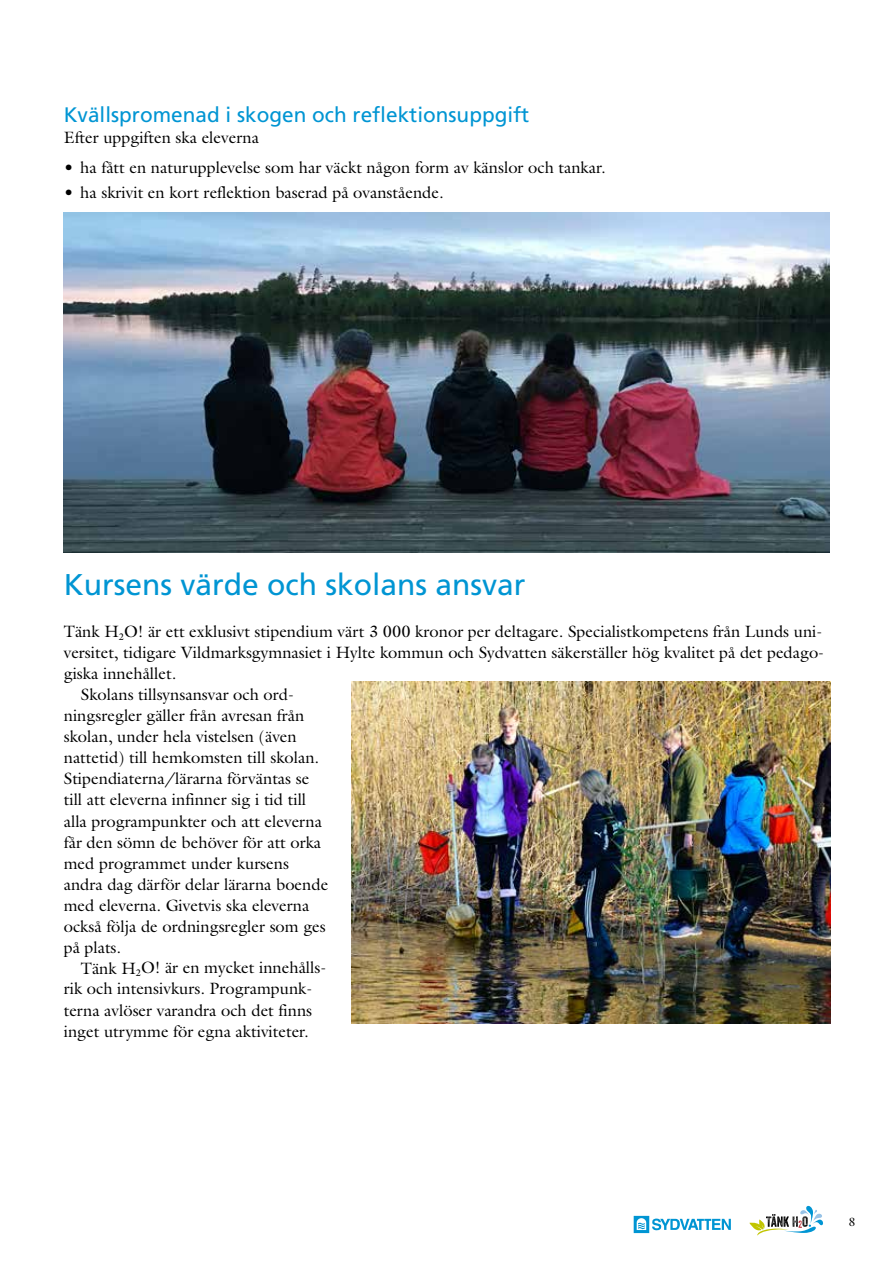
<style>
.page{position:relative;width:893px;height:1263px;background:#fff}
.page>*{position:absolute;margin:0;border:0;box-sizing:border-box;transform-origin:0 0}
.t1{font:30px "Frutiger LT Std";color:#0095d3}
.t2{font:21px "Frutiger LT Std";color:#0095d3}
.t3{font:16.5px "Galliard";color:#000}
.t4{font:12px "Galliard";color:#000}
</style>
<div class="page">
<svg style="left:749px;top:1205px;width:74px;height:31px"></svg>
<svg style="left:634px;top:1216px;width:15px;height:17px"></svg>
<svg style="left:652px;top:1218px;width:79px;height:12px"></svg>
<svg style="left:637px;top:1218px;width:9px;height:12px"></svg>
<img style="left:64px;top:213px;width:765px;height:339px">
<img style="left:351px;top:681px;width:479px;height:343px">
<p class="t2" style="left:64px;top:102px;width:467px">Kvällspromenad i skogen och reflektionsuppgift</p>
<p class="t3" style="left:64px;top:127px;width:197px">Efter uppgiften ska eleverna</p>
<p class="t3" style="left:64px;top:157px;width:543px">• ha fått en naturupplevelse som har väckt någon form av känslor och tankar.</p>
<p class="t3" style="left:64px;top:182px;width:381px">• ha skrivit en kort reflektion baserad på ovanstående.</p>
<h1 class="t1" style="left:64px;top:567px;width:463px">Kursens värde och skolans ansvar</h1>
<p class="t3" style="left:64px;top:621px;width:760px">Tänk H<sub>2</sub>O! är ett exklusivt stipendium värt 3 000 kronor per deltagare. Specialistkompetens från Lunds uni-</p>
<p class="t3" style="left:64px;top:642px;width:762px">versitet, tidigare Vildmarksgymnasiet i Hylte kommun och Sydvatten säkerställer hög kvalitet på det pedago-</p>
<p class="t3" style="left:64px;top:663px;width:114px">giska innehållet.</p>
<p class="t3" style="left:81px;top:684px;width:215px">Skolans tillsynsansvar och ord-</p>
<p class="t3" style="left:64px;top:705px;width:242px">ningsregler gäller från avresan från</p>
<p class="t3" style="left:64px;top:726px;width:234px">skolan, under hela vistelsen (även</p>
<p class="t3" style="left:64px;top:747px;width:257px">nattetid) till hemkomsten till skolan.</p>
<p class="t3" style="left:64px;top:768px;width:247px">Stipendiaterna/lärarna förväntas se</p>
<p class="t3" style="left:64px;top:789px;width:244px">till att eleverna infinner sig i tid till</p>
<p class="t3" style="left:64px;top:810px;width:260px">alla programpunkter och att eleverna</p>
<p class="t3" style="left:64px;top:831px;width:259px">får den sömn de behöver för att orka</p>
<p class="t3" style="left:64px;top:852px;width:227px">med programmet under kursens</p>
<p class="t3" style="left:64px;top:873px;width:266px">andra dag därför delar lärarna boende</p>
<p class="t3" style="left:64px;top:894px;width:247px">med eleverna. Givetvis ska eleverna</p>
<p class="t3" style="left:64px;top:915px;width:263px">också följa de ordningsregler som ges</p>
<p class="t3" style="left:64px;top:936px;width:59px">på plats.</p>
<p class="t3" style="left:81px;top:957px;width:247px">Tänk H<sub>2</sub>O! är en mycket innehålls-</p>
<p class="t3" style="left:64px;top:978px;width:250px">rik och intensivkurs. Programpunk-</p>
<p class="t3" style="left:64px;top:999px;width:250px">terna avlöser varandra och det finns</p>
<p class="t3" style="left:64px;top:1021px;width:247px">inget utrymme för egna aktiviteter.</p>
<p class="t4" style="left:849px;top:1214px;width:8px">8</p>
</div>
